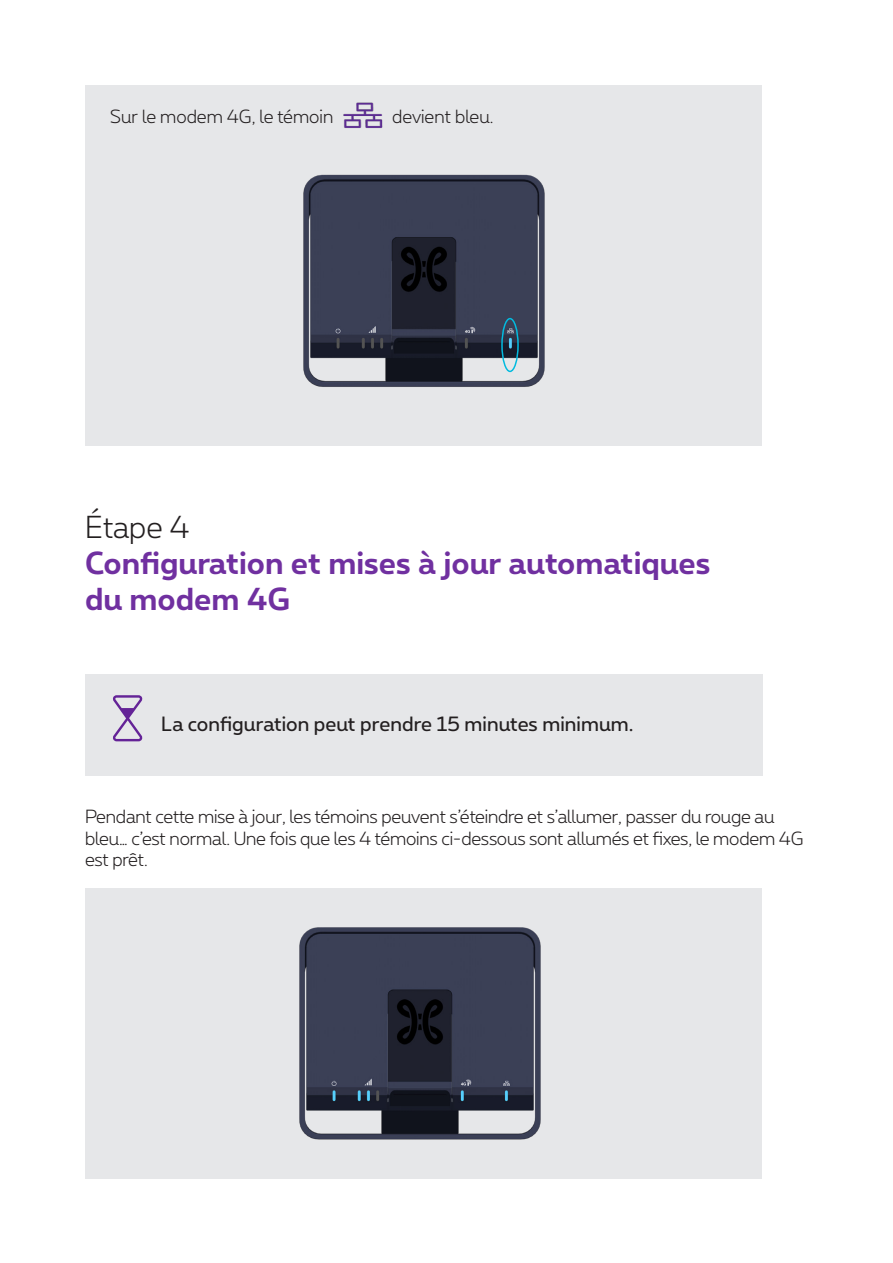
<style>
.page{position:relative;width:893px;height:1263px;background:#fff}
.page>*{position:absolute;margin:0;border:0;box-sizing:border-box;transform-origin:0 0}
.Heading_1_light{font:700 30px/36px "Proximus";color:#7030a0}
.Heading_3{font:19.5px "Proximus";letter-spacing:.005em;color:#231f20}
.t1{font:300 18px/21.6px "Proximus";letter-spacing:-.01em;color:#231f20}
.s1{font-weight:300;color:#231f20}
</style>
<div class="page">
<div style="left:85px;top:85px;width:676px;height:361px;background:#e6e7e9"></div>
<img style="left:343px;top:102px;width:40px;height:24px">
<img style="left:303px;top:126px;width:242px;height:261px">
<div style="left:85px;top:674px;width:677px;height:101px;background:#e6e7e9"></div>
<svg style="left:113px;top:695px;width:29px;height:46px"></svg>
<div style="left:85px;top:888px;width:676px;height:290px;background:#e6e7e9"></div>
<img style="left:299px;top:927px;width:242px;height:213px">
<div style="left:501px;top:318px;width:18px;height:54px;border:2px solid #02bbdf;border-radius:50%"></div>
<p class="t1" style="left:110px;top:104px;width:224px">Sur le modem 4G, le témoin</p>
<p class="t1" style="left:392px;top:104px;width:103px">devient bleu.</p>
<p class="Heading_1_light" style="left:85px;top:506px;width:627px"><span class="s1">Étape 4<br></span>Configuration et mises à jour automatiques du modem 4G</p>
<p class="Heading_3" style="left:161px;top:710px;width:474px">La configuration peut prendre 15 minutes minimum.</p>
<p class="t1" style="left:85px;top:805px;width:720px">Pendant cette mise à jour, les témoins peuvent s’éteindre et s’allumer, passer du rouge au bleu… c’est normal. Une fois que les 4 témoins ci-dessous sont allumés et fixes, le modem 4G est prêt.</p>
</div>
